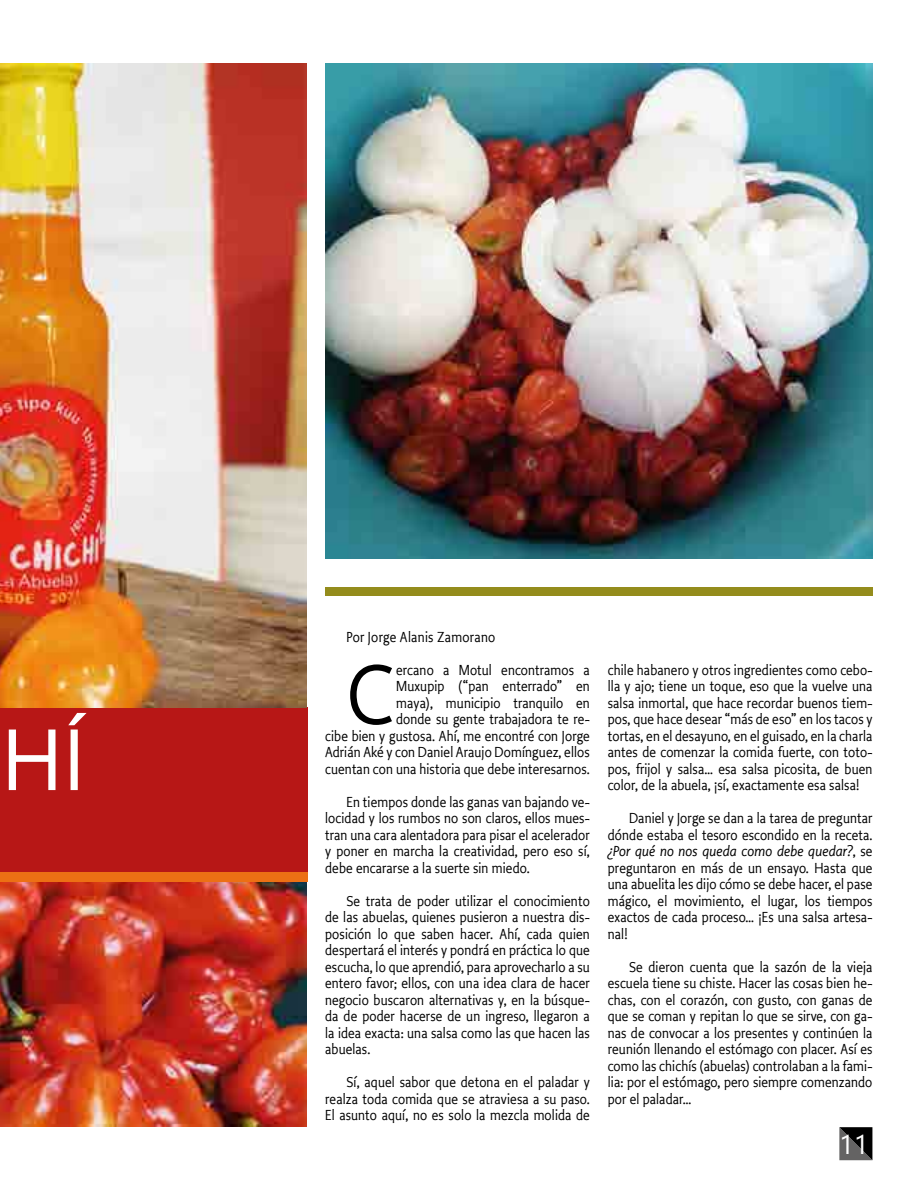
<style>
.page{position:relative;width:915px;height:1191px;background:#fff}
.page>*{position:absolute;margin:0;border:0;box-sizing:border-box;transform-origin:0 0}
.t1{font:88.05px "Productus";color:#000}
.t2{font:85.5px "Avenir";color:#fff}
.t3{font:27px "Segoe UI";color:#fff}
.t4{font:15px/16.5px "Productus";letter-spacing:.01em;color:#000;text-align:justify}
.s1{font-style:italic}
</style>
<div class="page">
<div style="left:0;top:707px;width:307px;height:165px;background:#b71716"></div>
<div style="left:325px;top:587px;width:547px;height:8px;background:#948c1c"></div>
<img style="left:0;top:64px;width:307px;height:643px">
<img style="left:0;top:882px;width:307px;height:244px">
<div style="left:0;top:872px;width:307px;height:10px;background:#ec7014"></div>
<img style="left:325px;top:64px;width:546px;height:495px">
<svg style="left:839px;top:1127px;width:33px;height:33px"></svg>
<h2 class="t2" style="left:1px;top:710px;width:85px">HÍ</h2>
<p class="t4" style="left:346px;top:628px;width:150px">Por Jorge Alanis Zamorano</p>
<h1 class="t1" style="left:346px;top:642px;width:50px">C</h1>
<p class="t4" style="left:325px;top:661px;width:266px;text-align:right">ercano a Motul encontramos a<br>Muxupip (“pan enterrado” en<br>maya), municipio tranquilo en<br>donde su gente trabajadora te re-<br>cibe bien y gustosa. Ahí, me encontré con Jorge Adrián Aké y con Daniel Araujo Domínguez, ellos cuentan con una historia que debe interesarnos.</p>
<p class="t4" style="left:325px;top:793px;width:266px;text-indent:21px">En tiempos donde las ganas van bajando ve&shy;locidad y los rumbos no son claros, ellos mues&shy;tran una cara alentadora para pisar el acelerador y poner en marcha la creatividad, pero eso sí, debe encararse a la suerte sin miedo.</p>
<p class="t4" style="left:325px;top:892px;width:266px;text-indent:21px">Se trata de poder utilizar el conocimiento de las abuelas, quienes pusieron a nuestra dis&shy;posición lo que saben hacer. Ahí, cada quien despertará el interés y pondrá en práctica lo que escucha, lo que aprendió, para aprovecharlo a su entero favor; ellos, con una idea clara de hacer negocio buscaron alternativas y, en la búsque&shy;da de poder hacerse de un ingreso, llegaron a la idea exacta: una salsa como las que hacen las abuelas.</p>
<p class="t4" style="left:325px;top:1074px;width:266px;text-indent:21px">Sí, aquel sabor que detona en el paladar y realza toda comida que se atraviesa a su paso.<br>El asunto aquí, no es solo la mezcla molida de</p>
<p class="t4" style="left:607px;top:661px;width:266px">chile habanero y otros ingredientes como cebo&shy;lla y ajo; tiene un toque, eso que la vuelve una salsa inmortal, que hace recordar buenos tiem&shy;pos, que hace desear “más de eso” en los tacos y tortas, en el desayuno, en el guisado, en la charla antes de comenzar la comida fuerte, con toto&shy;pos, frijol y salsa… esa salsa picosita, de buen color, de la abuela, ¡sí, exactamente esa salsa!</p>
<p class="t4" style="left:607px;top:810px;width:266px;text-indent:21px">Daniel y Jorge se dan a la tarea de preguntar dónde estaba el tesoro escondido en la receta. <span class="s1">¿Por qué no nos queda como debe quedar?</span>, se preguntaron en más de un ensayo. Hasta que una abuelita les dijo cómo se debe hacer, el pase mágico, el movimiento, el lugar, los tiempos exactos de cada proceso… ¡Es una salsa artesa&shy;nal!</p>
<p class="t4" style="left:607px;top:958px;width:266px;text-indent:21px">Se dieron cuenta que la sazón de la vieja escuela tiene su chiste. Hacer las cosas bien he&shy;chas, con el corazón, con gusto, con ganas de que se coman y repitan lo que se sirve, con ga&shy;nas de convocar a los presentes y continúen la reunión llenando el estómago con placer. Así es como las chichís (abuelas) controlaban a la fami&shy;lia: por el estómago, pero siempre comenzando por el paladar…</p>
<h3 class="t3" style="left:838px;top:1118px;width:31px">11</h3>
</div>
